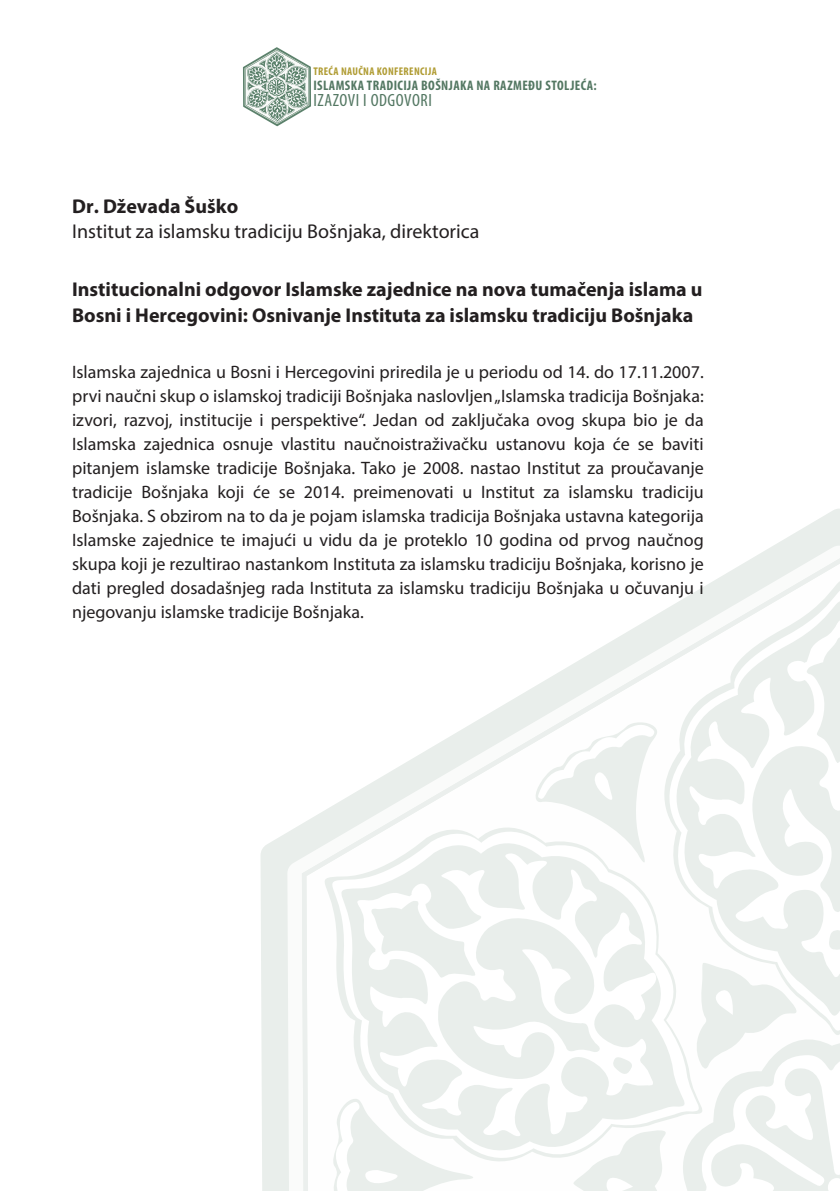
<style>
.page{position:relative;width:840px;height:1191px;background:#fff}
.page>*{position:absolute;margin:0;border:0;box-sizing:border-box;transform-origin:0 0}
.t1{font:700 20px/26px "Myriad Pro";color:#231f20}
.t2{font:20px/25.2px "Myriad Pro";color:#231f20}
.t3{font:18px/24px "Myriad Pro";color:#231f20;text-align:justify}
.t4{font:condensed 17.8px "Myriad Pro";letter-spacing:.03em;color:#537762}
.t5{font:700 condensed 13.8px "Myriad Pro";letter-spacing:.03em;color:#537762}
.t6{font:700 condensed 11.2px "Myriad Pro";letter-spacing:.03em;color:#b09c33}
.s1{font-weight:700}
</style>
<div class="page">
<svg style="left:260px;top:833px;width:27px;height:358px;background:#eaefec"></svg>
<svg style="left:302px;top:688px;width:230px;height:503px"></svg>
<svg style="left:303px;top:811px;width:229px;height:369px"></svg>
<svg style="left:312px;top:815px;width:220px;height:361px"></svg>
<svg style="left:322px;top:828px;width:210px;height:340px"></svg>
<svg style="left:350px;top:899px;width:182px;height:239px;fill:#ebf0ed"></svg>
<svg style="left:353px;top:852px;width:179px;height:235px;fill:#e9eeeb"></svg>
<svg style="left:327px;top:1096px;width:157px;height:95px"></svg>
<svg style="left:532px;top:509px;width:308px;height:682px"></svg>
<svg style="left:243px;top:47px;width:68px;height:79px"></svg>
<p class="t6" style="left:313px;top:64px;width:125px">TREĆA NAUČNA KONFERENCIJA</p>
<p class="t5" style="left:313px;top:76px;width:285px">ISLAMSKA TRADICIJA BOŠNJAKA NA RAZMEĐU STOLJEĆA:</p>
<p class="t4" style="left:313px;top:89px;width:120px">IZAZOVI I ODGOVORI</p>
<p class="t2" style="left:72px;top:193px;width:408px"><span class="s1">Dr. Dževada Šuško<br></span>Institut za islamsku tradiciju Bošnjaka, direktorica</p>
<p class="t1" style="left:72px;top:276px;width:631px">Institucionalni odgovor Islamske zajednice na nova tumačenja islama u<br>Bosni i Hercegovini: Osnivanje Instituta za islamsku tradiciju Bošnjaka</p>
<p class="t3" style="left:72px;top:359px;width:633px">Islamska zajednica u Bosni i Hercegovini priredila je u periodu od 14. do 17.11.2007. prvi naučni skup o islamskoj tradiciji Bošnjaka naslovljen „Islamska tradicija Bošnjaka: izvori, razvoj, institucije i perspektive“. Jedan od zaključaka ovog skupa bio je da Islamska zajednica osnuje vlastitu naučnoistraživačku ustanovu koja će se baviti pitanjem islamske tradicije Bošnjaka. Tako je 2008. nastao Institut za proučavanje tradicije Bošnjaka koji će se 2014. preimenovati u Institut za islamsku tradiciju Bošnjaka. S obzirom na to da je pojam islamska tradicija Bošnjaka ustavna kategorija Islamske zajednice te imajući u vidu da je proteklo 10 godina od prvog naučnog skupa koji je rezultirao nastankom Instituta za islamsku tradiciju Bošnjaka, korisno je dati pregled dosadašnjeg rada Instituta za islamsku tradiciju Bošnjaka u očuvanju i njegovanju islamske tradicije Bošnjaka.</p>
</div>
